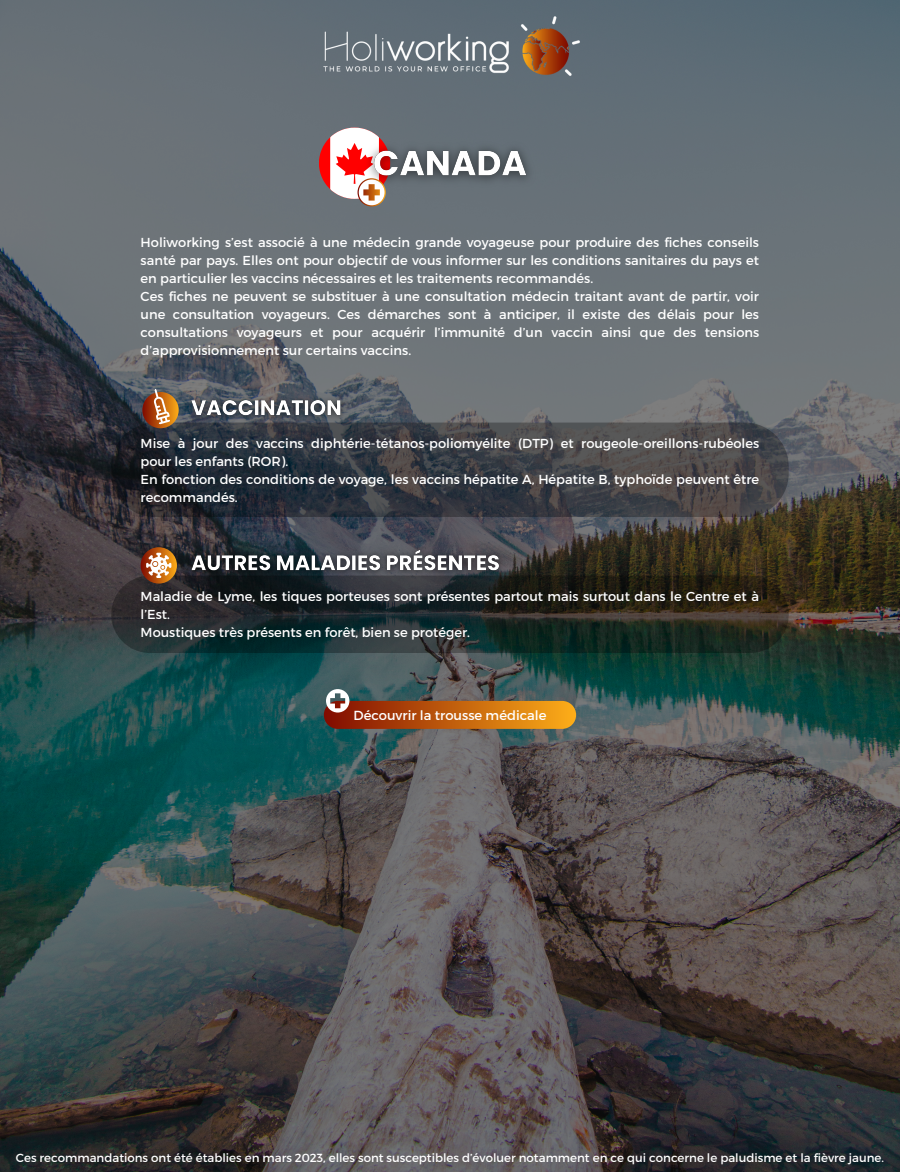
<style>
.page{position:relative;width:900px;height:1172px;background:#fff}
.page>*{position:absolute;margin:0;border:0;box-sizing:border-box;transform-origin:0 0}
.t1{font:13.12px "Montserrat";color:#fff}
.t2{font:13px/18px "Montserrat";color:#fff}
.t3{font:11.75px "Montserrat";color:#fff}
</style>
<div class="page">
<img style="left:0;top:0;width:900px;height:1172px">
<svg style="left:111px;top:423px;width:678px;height:94px;background:#383a40"></svg>
<svg style="left:141px;top:389px;width:39px;height:39px;background:#a06b42"></svg>
<svg style="left:111px;top:576px;width:678px;height:77px;background:#1f2824"></svg>
<svg style="left:141px;top:547px;width:36px;height:37px"></svg>
<svg style="left:146px;top:553px;width:25px;height:25px"></svg>
<svg style="left:358px;top:178px;width:28px;height:29px"></svg>
<svg style="left:319px;top:128px;width:71px;height:77px"></svg>
<img style="left:297px;top:8px;width:306px;height:88px">
<img style="left:182px;top:385px;width:168px;height:48px">
<img style="left:182px;top:540px;width:326px;height:48px">
<img style="left:358px;top:125px;width:183px;height:78px">
<div style="left:324px;top:701px;width:252px;height:28px;background:linear-gradient(to right,#810b00,#fdad19);border-radius:14px"></div>
<svg style="left:326px;top:689px;width:23px;height:23px"></svg>
<p class="t2" style="left:141px;top:233px;width:620px;text-align:justify">Holiworking s’est associé à une médecin grande voyageuse pour produire des fiches conseils santé par pays. Elles ont pour objectif de vous informer sur les conditions sanitaires du pays et en particulier les vaccins nécessaires et les traitements recommandés.</p>
<p class="t2" style="left:141px;top:287px;width:620px;text-align:justify">Ces fiches ne peuvent se substituer à une consultation médecin traitant avant de partir, voir une consultation voyageurs. Ces démarches sont à anticiper, il existe des délais pour les consultations voyageurs et pour acquérir l’immunité d’un vaccin ainsi que des tensions d’approvisionnement sur certains vaccins.</p>
<p class="t2" style="left:141px;top:434px;width:620px">Mise à jour des vaccins diphtérie-tétanos-poliomyélite (DTP) et rougeole-oreillons-rubéoles pour les enfants (ROR).</p>
<p class="t2" style="left:141px;top:470px;width:620px">En fonction des conditions de voyage, les vaccins hépatite A, Hépatite B, typhoïde peuvent être recommandés.</p>
<p class="t2" style="left:141px;top:587px;width:620px">Maladie de Lyme, les tiques porteuses sont présentes partout mais surtout dans le Centre et à l’Est.</p>
<p class="t2" style="left:141px;top:623px;width:331px">Moustiques très présents en forêt, bien se protéger.</p>
<p class="t1" style="left:354px;top:707px;width:194px">Découvrir la trousse médicale</p>
<p class="t3" style="left:16px;top:1150px;width:870px">Ces recommandations ont été établies en mars 2023, elles sont susceptibles d’évoluer notamment en ce qui concerne le paludisme et la fièvre jaune.</p>
</div>
